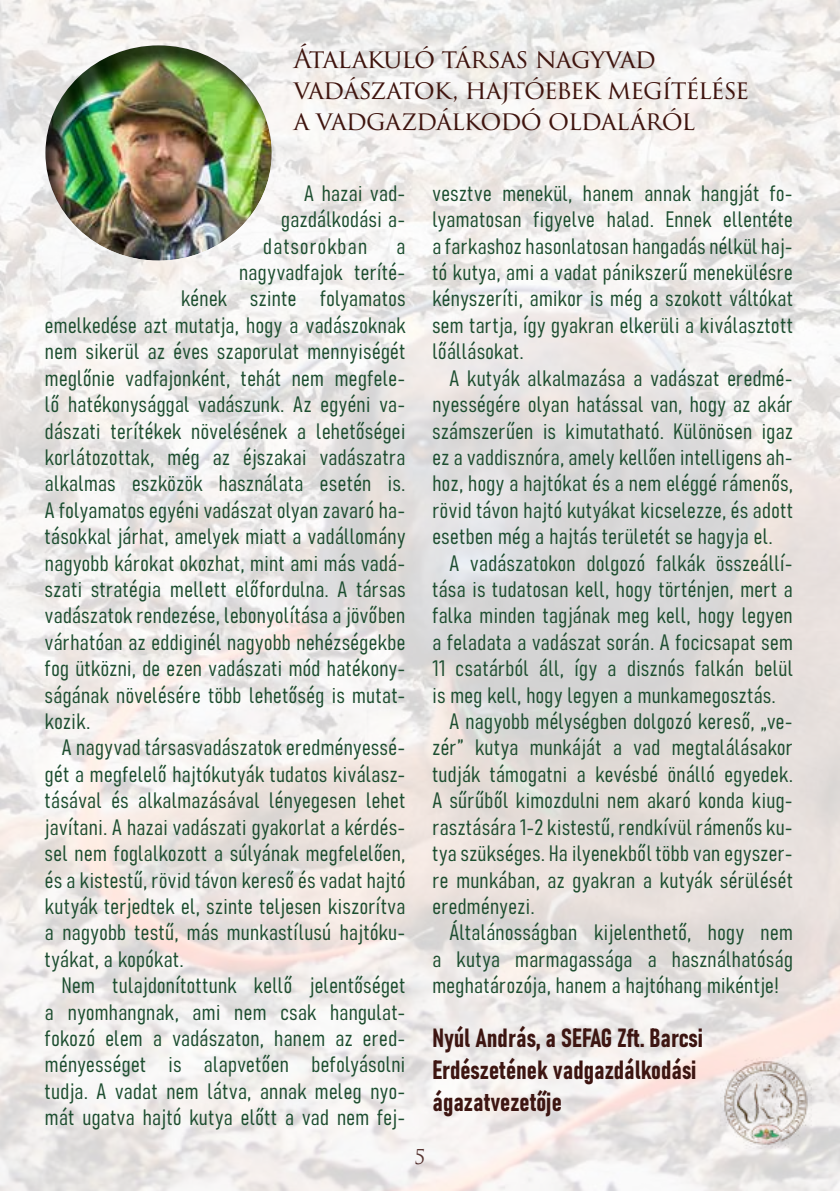
<style>
.page{position:relative;width:840px;height:1191px;background:#fff}
.page>*{position:absolute;margin:0;border:0;box-sizing:border-box;transform-origin:0 0}
.t1{font:26px/31.2px "Trajan Pro 3";letter-spacing:-.04em;color:#3f140e}
.t2{font:26px/32px "Bahnschrift";color:#3d1511}
.t3{font:22px/26.4px "Bahnschrift";letter-spacing:.02em;color:#1d4e30;text-align:justify}
.t4{font:22px "Bahnschrift";letter-spacing:.06em;color:#1d4e30}
.t5{font:20px "Trajan Pro 3";color:#3d1511}
</style>
<div class="page">
<img style="left:0;top:0;width:839px;height:1191px">
<div style="left:45px;top:42px;width:230px;height:220px;background:#000;opacity:.73"></div>
<p class="t1" style="left:293px;top:44px;width:457px">ÁTALAKULÓ TÁRSAS NAGYVAD<br>VADÁSZATOK, HAJTÓEBEK MEGÍTÉLÉSE<br>A VADGAZDÁLKODÓ OLDALÁRÓL</p>
<p class="t3" style="left:304px;top:178px;width:102px">A hazai vad-</p>
<p class="t3" style="left:281px;top:205px;width:125px">gazdálkodási a-</p>
<p class="t4" style="left:263px;top:229px;width:105px">datsorokban</p>
<p class="t3" style="left:396px;top:231px;width:10px">a</p>
<p class="t3" style="left:239px;top:258px;width:168px">nagyvadfajok teríté-</p>
<p class="t3" style="left:181px;top:284px;width:225px">kének szinte folyamatos</p>
<p class="t3" style="left:45px;top:310px;width:362px">emelkedése azt mutatja, hogy a vadászoknak</p>
<p class="t3" style="left:45px;top:337px;width:362px">nem sikerül az éves szaporulat mennyiségét</p>
<p class="t3" style="left:45px;top:363px;width:361px">meglőnie vadfajonként, tehát nem megfele-</p>
<p class="t3" style="left:45px;top:390px;width:361px">lő hatékonysággal vadászunk. Az egyéni va-</p>
<p class="t3" style="left:45px;top:416px;width:361px">dászati terítékek növelésének a lehetőségei</p>
<p class="t3" style="left:45px;top:442px;width:361px">korlátozottak, még az éjszakai vadászatra</p>
<p class="t3" style="left:45px;top:469px;width:362px">alkalmas eszközök használata esetén is.</p>
<p class="t3" style="left:45px;top:495px;width:361px">A folyamatos egyéni vadászat olyan zavaró ha-</p>
<p class="t3" style="left:45px;top:522px;width:362px">tásokkal járhat, amelyek miatt a vadállomány</p>
<p class="t3" style="left:45px;top:548px;width:361px">nagyobb károkat okozhat, mint ami más vadá-</p>
<p class="t3" style="left:45px;top:574px;width:361px">szati stratégia mellett előfordulna. A társas</p>
<p class="t3" style="left:45px;top:601px;width:362px">vadászatok rendezése, lebonyolítása a jövőben</p>
<p class="t3" style="left:45px;top:627px;width:362px">várhatóan az eddiginél nagyobb nehézségekbe</p>
<p class="t3" style="left:45px;top:654px;width:361px">fog ütközni, de ezen vadászati mód hatékony-</p>
<p class="t3" style="left:45px;top:680px;width:361px">ságának növelésére több lehetőség is mutat-</p>
<p class="t3" style="left:45px;top:706px;width:47px">kozik.</p>
<p class="t3" style="left:62px;top:733px;width:344px">A nagyvad társasvadászatok eredményessé-</p>
<p class="t3" style="left:45px;top:759px;width:361px">gét a megfelelő hajtókutyák tudatos kiválasz-</p>
<p class="t3" style="left:45px;top:786px;width:362px">tásával és alkalmazásával lényegesen lehet</p>
<p class="t3" style="left:45px;top:812px;width:361px">javítani. A hazai vadászati gyakorlat a kérdés-</p>
<p class="t3" style="left:45px;top:838px;width:361px">sel nem foglalkozott a súlyának megfelelően,</p>
<p class="t3" style="left:45px;top:865px;width:362px">és a kistestű, rövid távon kereső és vadat hajtó</p>
<p class="t3" style="left:45px;top:891px;width:362px">kutyák terjedtek el, szinte teljesen kiszorítva</p>
<p class="t3" style="left:45px;top:918px;width:361px">a nagyobb testű, más munkastílusú hajtóku-</p>
<p class="t3" style="left:45px;top:944px;width:140px">tyákat, a kopókat.</p>
<p class="t3" style="left:62px;top:970px;width:345px">Nem tulajdonítottunk kellő jelentőséget</p>
<p class="t3" style="left:45px;top:997px;width:361px">a nyomhangnak, ami nem csak hangulat-</p>
<p class="t3" style="left:45px;top:1023px;width:361px">fokozó elem a vadászaton, hanem az ered-</p>
<p class="t3" style="left:45px;top:1050px;width:361px">ményességet is alapvetően befolyásolni</p>
<p class="t3" style="left:45px;top:1076px;width:361px">tudja. A vadat nem látva, annak meleg nyo-</p>
<p class="t3" style="left:45px;top:1102px;width:361px">mát ugatva hajtó kutya előtt a vad nem fej-</p>
<p class="t3" style="left:432px;top:178px;width:362px">vesztve menekül, hanem annak hangját fo&shy;lyamatosan figyelve halad. Ennek ellentéte a farkashoz hasonlatosan hangadás nélkül haj&shy;tó kutya, ami a vadat pánikszerű menekülésre kényszeríti, amikor is még a szokott váltókat sem tartja, így gyakran elkerüli a kiválasztott lőállásokat.</p>
<p class="t3" style="left:449px;top:363px;width:344px">A kutyák alkalmazása a vadászat eredmé-</p>
<p class="t3" style="left:432px;top:390px;width:362px">nyességére olyan hatással van, hogy az akár</p>
<p class="t3" style="left:432px;top:416px;width:362px">számszerűen is kimutatható. Különösen igaz</p>
<p class="t3" style="left:432px;top:442px;width:361px">ez a vaddisznóra, amely kellően intelligens ah-</p>
<p class="t3" style="left:432px;top:469px;width:362px">hoz, hogy a hajtókat és a nem eléggé rámenős,</p>
<p class="t3" style="left:432px;top:495px;width:362px">rövid távon hajtó kutyákat kicselezze, és adott</p>
<p class="t3" style="left:432px;top:522px;width:341px">esetben még a hajtás területét se hagyja el.</p>
<p class="t3" style="left:449px;top:548px;width:344px">A vadászatokon dolgozó falkák összeállí-</p>
<p class="t3" style="left:432px;top:574px;width:362px">tása is tudatosan kell, hogy történjen, mert a</p>
<p class="t3" style="left:432px;top:601px;width:361px">falka minden tagjának meg kell, hogy legyen</p>
<p class="t3" style="left:432px;top:627px;width:362px">a feladata a vadászat során. A focicsapat sem</p>
<p class="t3" style="left:432px;top:654px;width:361px">11 csatárból áll, így a disznós falkán belül</p>
<p class="t3" style="left:432px;top:680px;width:344px">is meg kell, hogy legyen a munkamegosztás.</p>
<p class="t3" style="left:449px;top:706px;width:344px">A nagyobb mélységben dolgozó kereső, „ve-</p>
<p class="t3" style="left:432px;top:733px;width:362px">zér” kutya munkáját a vad megtalálásakor</p>
<p class="t3" style="left:432px;top:759px;width:362px">tudják támogatni a kevésbé önálló egyedek.</p>
<p class="t3" style="left:432px;top:786px;width:361px">A sűrűből kimozdulni nem akaró konda kiug-</p>
<p class="t3" style="left:432px;top:812px;width:361px">rasztására 1-2 kistestű, rendkívül rámenős ku-</p>
<p class="t3" style="left:432px;top:838px;width:361px">tya szükséges. Ha ilyenekből több van egyszer-</p>
<p class="t3" style="left:432px;top:865px;width:362px">re munkában, az gyakran a kutyák sérülését</p>
<p class="t3" style="left:432px;top:891px;width:103px">eredményezi.</p>
<p class="t3" style="left:449px;top:918px;width:344px">Általánosságban kijelenthető, hogy nem</p>
<p class="t3" style="left:432px;top:944px;width:362px">a kutya marmagassága a használhatóság</p>
<p class="t3" style="left:432px;top:970px;width:347px">meghatározója, hanem a hajtóhang mikéntje!</p>
<p class="t2" style="left:432px;top:1019px;width:272px">Nyúl András, a SEFAG Zft. Barcsi<br>Erdészetének vadgazdálkodási ágazatvezetője</p>
<p class="t5" style="left:414px;top:1143px;width:12px">5</p>
</div>
